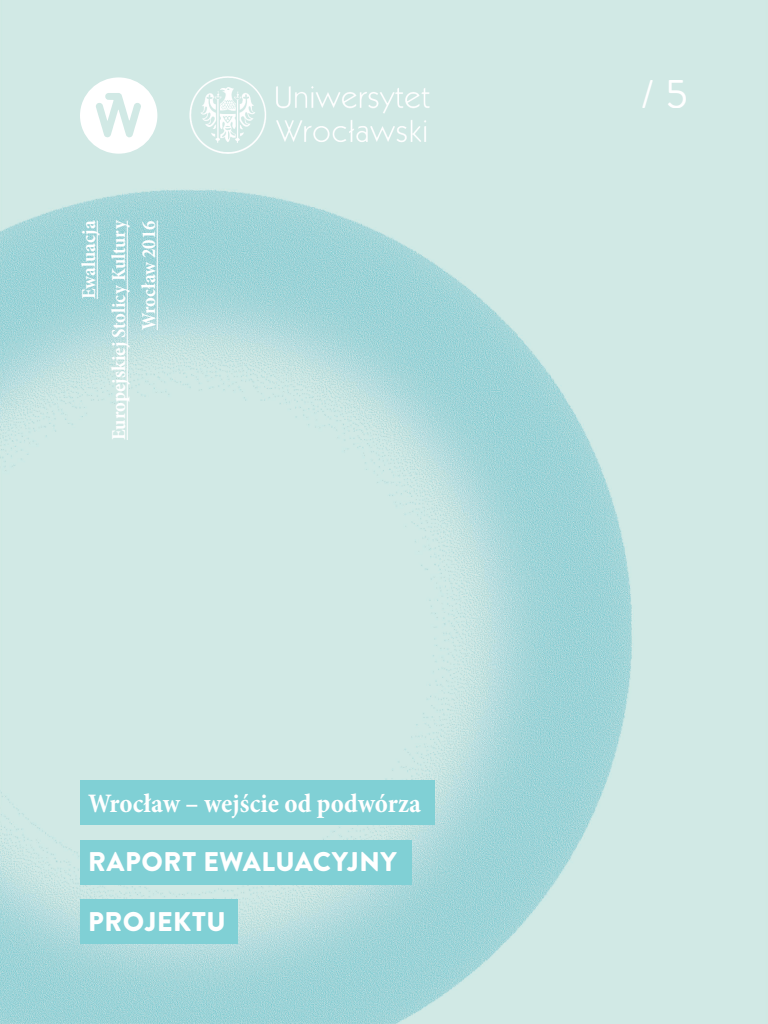
<style>
.page{position:relative;width:768px;height:1024px;background:#fff}
.page>*{position:absolute;margin:0;border:0;box-sizing:border-box;transform-origin:0 0}
.t1{font:40px "Brandon Text";color:#fff}
.t2{font:700 condensed 27px "Minion Pro";color:#fff}
.t3{font:900 27px "Brandon Text";letter-spacing:.02em;color:#fff}
.t4{font:700 condensed 20px/30px "Minion Pro";color:#fff;text-align:right}
</style>
<div class="page">
<img style="left:0;top:0;width:768px;height:1024px">
<img style="left:189px;top:77px;width:241px;height:77px">
<hr style="left:97px;top:221px;width:1px;height:78px;background:#fff">
<hr style="left:127px;top:221px;width:1px;height:219px;background:#fff">
<hr style="left:157px;top:221px;width:1px;height:109px;background:#fff">
<svg style="left:80px;top:77px;width:77px;height:77px"></svg>
<div style="left:80px;top:840px;width:331px;height:44px;background:#80d0d5"></div>
<div style="left:80px;top:780px;width:354px;height:45px;background:#80d0d5"></div>
<div style="left:80px;top:899px;width:158px;height:45px;background:#80d0d5"></div>
<p class="t4" style="left:74px;top:440px;width:221px;rotate:-90deg">Ewaluacja<br>Europejskiej Stolicy Kultury<br>Wrocław 2016</p>
<h2 class="t2" style="left:88px;top:785px;width:335px">Wrocław – wejście od podwórza</h2>
<h2 class="t3" style="left:88px;top:842px;width:310px">RAPORT EWALUACYJNY</h2>
<h2 class="t3" style="left:88px;top:902px;width:139px">PROJEKTU</h2>
<h1 class="t1" style="left:641px;top:66px;width:49px">/ 5</h1>
</div>
